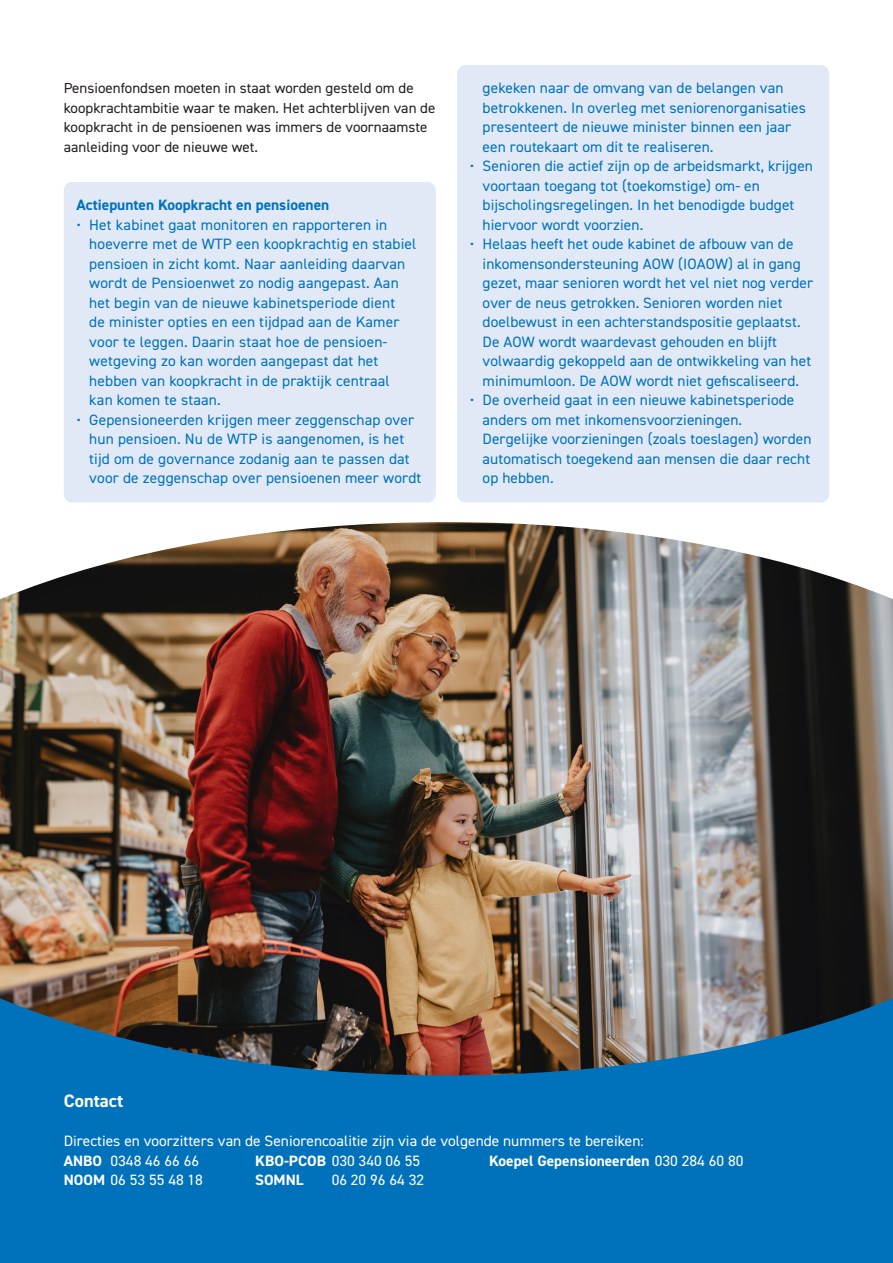
<style>
.page{position:relative;width:893px;height:1263px;background:#fff}
.page>*{position:absolute;margin:0;border:0;box-sizing:border-box;transform-origin:0 0}
.brood{font:700 18px "DIN2014";color:#fff}
.actiepunt{font:15px/19.5px "DIN2014";letter-spacing:.005em;color:#0072bc}
.brood-2{font:15px "DIN2014";color:#fff}
.brood-3{font:700 15px "DIN2014";color:#fff}
.actiepunt-2{font:700 15px "DIN2014";color:#0072bc}
.brood-4{font:14.55px/19.5px "DIN2014";color:#231f20}
.s1{font-weight:700}
.s2{font-weight:400}
</style>
<div class="page">
<div style="left:0;top:945px;width:893px;height:318px;background:#0072bc"></div>
<div style="left:457px;top:65px;width:372px;height:438px;background:#e1e9f6;border-radius:9px"></div>
<div style="left:64px;top:182px;width:372px;height:321px;background:#e1e9f6;border-radius:9px"></div>
<img style="left:0;top:522px;width:893px;height:553px">
<p class="brood-4" style="left:64px;top:78px;width:373px">Pensioenfondsen moeten in staat worden gesteld om de koopkrachtambitie waar te maken. Het achterblijven van de koopkracht in de pensioenen was immers de voornaamste aanleiding voor de nieuwe wet.</p>
<p class="actiepunt-2" style="left:77px;top:195px;width:254px">Actiepunten Koopkracht en pensioenen</p>
<p class="actiepunt" style="left:89px;top:214px;width:329px;text-indent:-13px">• Het kabinet gaat monitoren en rapporteren in hoeverre met de WTP een koopkrachtig en stabiel pensioen in zicht komt. Naar aanleiding daarvan wordt de Pensioenwet zo nodig aangepast. Aan het begin van de nieuwe kabinetsperiode dient<br>de minister opties en een tijdpad aan de Kamer voor te leggen. Daarin staat hoe de pensioen&shy;wetgeving zo kan worden aangepast dat het hebben van koopkracht in de praktijk centraal kan komen te staan.</p>
<p class="actiepunt" style="left:89px;top:409px;width:334px;text-indent:-13px">• Gepensioneerden krijgen meer zeggenschap over hun pensioen. Nu de WTP is aangenomen, is het tijd om de governance zodanig aan te passen dat voor de zeggenschap over pensioenen meer wordt</p>
<p class="actiepunt" style="left:483px;top:78px;width:325px">gekeken naar de omvang van de belangen van betrokkenen. In overleg met seniorenorganisaties presenteert de nieuwe minister binnen een jaar een routekaart om dit te realiseren.</p>
<p class="actiepunt" style="left:483px;top:156px;width:332px;text-indent:-13px">• Senioren die actief zijn op de arbeidsmarkt, krijgen voortaan toegang tot (toekomstige) om- en bijscholingsregelingen. In het benodigde budget hiervoor wordt voorzien.</p>
<p class="actiepunt" style="left:483px;top:234px;width:332px;text-indent:-13px">• Helaas heeft het oude kabinet de afbouw van de inkomensondersteuning AOW (IOAOW) al in gang gezet, maar senioren wordt het vel niet nog verder over de neus getrokken. Senioren worden niet doelbewust in een achterstandspositie geplaatst.<br>De AOW wordt waardevast gehouden en blijft volwaardig gekoppeld aan de ontwikkeling van het minimumloon. De AOW wordt niet gefiscaliseerd.</p>
<p class="actiepunt" style="left:483px;top:390px;width:330px;text-indent:-13px">• De overheid gaat in een nieuwe kabinetsperiode anders om met inkomensvoorzieningen.<br>Dergelijke voorzieningen (zoals toeslagen) worden automatisch toegekend aan mensen die daar recht op hebben.</p>
<p class="brood" style="left:64px;top:1089px;width:61px">Contact</p>
<p class="brood-2" style="left:64px;top:1131px;width:582px">Directies en voorzitters van de Seniorencoalitie zijn via de volgende nummers te bereiken:</p>
<p class="brood-2" style="left:64px;top:1151px;width:137px"><span class="s1">ANBO</span> 0348 46 66 66</p>
<p class="brood-2" style="left:255px;top:1151px;width:167px"><span class="s1">KBO-PCOB</span> 030 340 06 55</p>
<p class="brood-3" style="left:489px;top:1150px;width:256px">Koepel Gepensioneerden <span class="s2">030 284 60 80</span></p>
<p class="brood-2" style="left:64px;top:1170px;width:141px"><span class="s1">NOOM</span> 06 53 55 48 18</p>
<p class="brood-3" style="left:255px;top:1170px;width:50px">SOMNL</p>
<p class="brood-2" style="left:332px;top:1170px;width:94px">06 20 96 64 32</p>
</div>
